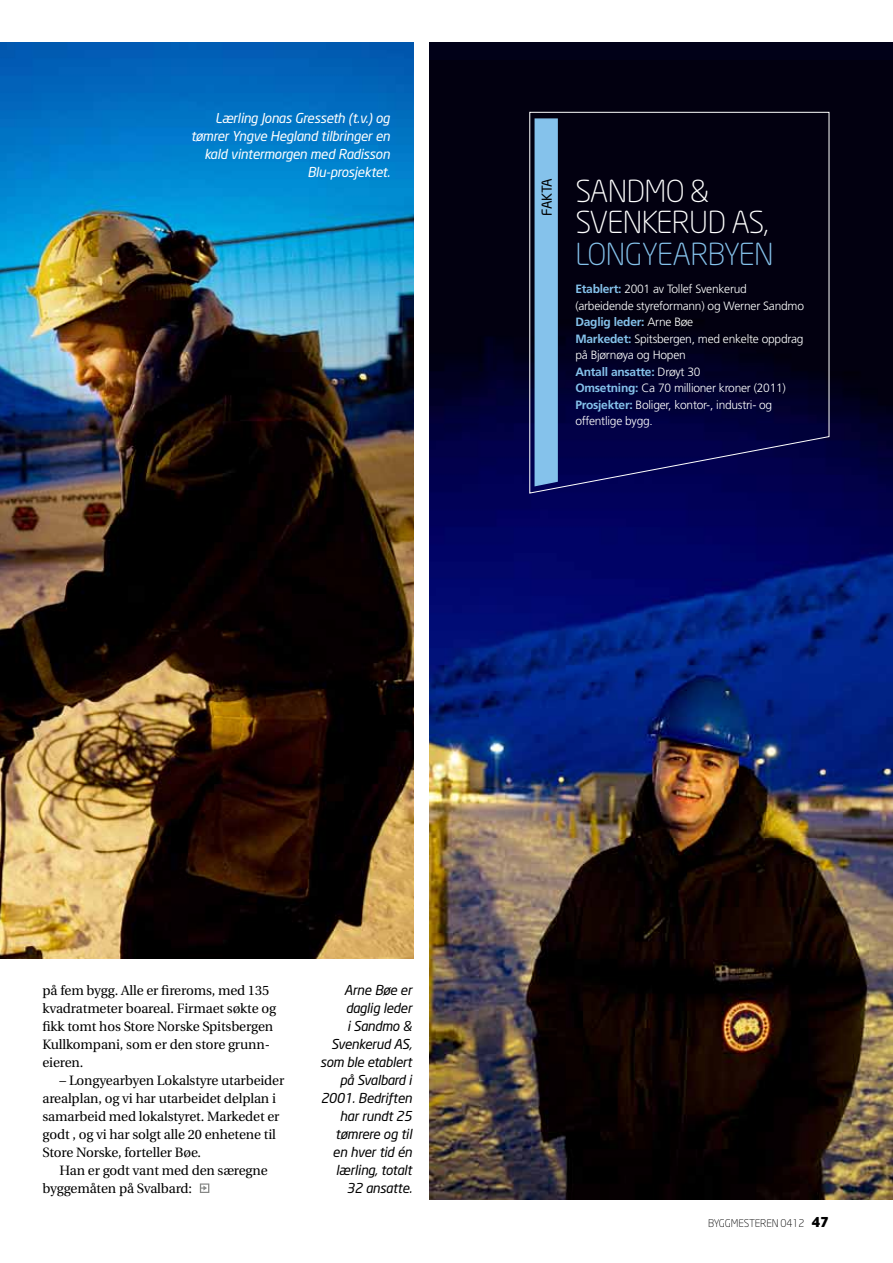
<style>
.page{position:relative;width:893px;height:1263px;background:#fff}
.page>*{position:absolute;margin:0;border:0;box-sizing:border-box;transform-origin:0 0}
.t1{font:300 30px/31.5px "Neo Sans";letter-spacing:-.02em;color:#fff}
.t2{font:300 30px "Neo Sans";letter-spacing:-.02em;color:#85c2eb}
.t3{font:13.5px/18px "Utopia";letter-spacing:-.01em;color:#000}
.t4{font:italic 13.5px/18px "Neo Sans";letter-spacing:-.02em;color:#000;text-align:right}
.t5{font:italic 13.5px/18px "Neo Sans";letter-spacing:-.02em;color:#fff;text-align:right}
.t6{font:13.5px "Neo Sans";letter-spacing:-.055em;color:#000}
.t7{font:300 12px/16.5px "Frutiger";letter-spacing:-.02em;color:#fff}
.t8{font:300 10.5px "Neo Sans";letter-spacing:-.015em;color:#000}
.s1{font-weight:700;color:#85c2eb}
.s2{font-weight:900;font-size:13.5px}
</style>
<div class="page">
<img style="left:429px;top:61px;width:463px;height:1138px">
<img style="left:0;top:43px;width:413px;height:916px">
<svg style="left:200px;top:1183px;width:9px;height:10px"></svg>
<svg style="left:529px;top:112px;width:300px;height:381px"></svg>
<svg style="left:534px;top:118px;width:25px;height:369px"></svg>
<p class="t5" style="left:191px;top:109px;width:201px">Lærling Jonas Gresseth (t.v.) og tømrer Yngve Hegland tilbringer en kald vintermorgen med Radisson<br>Blu-prosjektet.</p>
<p class="t6" style="left:539px;top:216px;width:39px;rotate:-90deg">FAKTA</p>
<h1 class="t1" style="left:575px;top:175px;width:195px">SANDMO &amp;<br>SVENKERUD AS,</h1>
<h1 class="t2" style="left:575px;top:236px;width:200px">LONGYEARBYEN</h1>
<p class="t7" style="left:575px;top:281px;width:230px"><span class="s1">Etablert:</span> 2001 av Tollef Svenkerud (arbeidende styreformann) og Werner Sandmo<br><span class="s1">Daglig leder:</span> Arne Bøe<br><span class="s1">Markedet:</span> Spitsbergen, med enkelte oppdrag på Bjørnøya og Hopen<br><span class="s1">Antall ansatte:</span> Drøyt 30<br><span class="s1">Omsetning:</span> Ca 70 millioner kroner (2011)<br><span class="s1">Prosjekter:</span> Boliger, kontor-, industri- og offentlige bygg.</p>
<p class="t3" style="left:43px;top:981px;width:235px">på fem bygg. Alle er fireroms, med 135 kvadratmeter boareal. Firmaet søkte og fikk tomt hos Store Norske Spitsbergen<br>Kullkompani, som er den store grunn&shy;eieren.</p>
<p class="t3" style="left:43px;top:1071px;width:243px;text-indent:17px">– Longyearbyen Lokalstyre utarbeider arealplan, og vi har utarbeidet delplan i samarbeid med lokalstyret. Markedet er godt , og vi har solgt alle 20 enhetene til Store Norske, forteller Bøe.</p>
<p class="t3" style="left:43px;top:1161px;width:227px;text-indent:17px">Han er godt vant med den særegne byggemåten på Svalbard:</p>
<p class="t4" style="left:320px;top:981px;width:93px">Arne Bøe er daglig leder<br>i Sandmo &amp;<br>Svenkerud AS, som ble etablert på Svalbard i<br>2001. Bedriften har rundt 25 tømrere og til en hver tid én lærling, totalt<br>32 ansatte.</p>
<p class="t8" style="left:708px;top:1217px;width:123px">BYGGMESTEREN 0412 <span class="s2">47</span></p>
</div>
